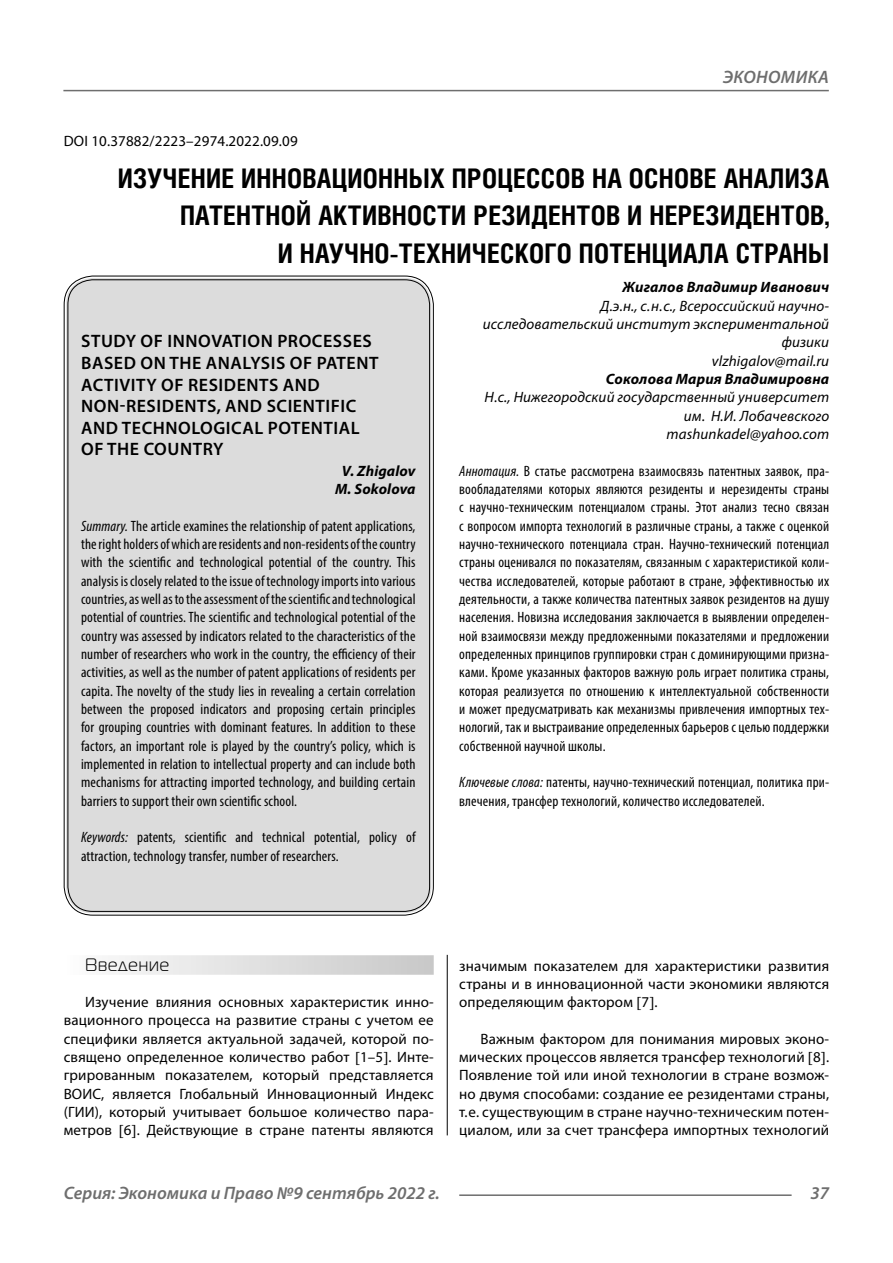
<style>
.page{position:relative;width:893px;height:1263px;background:#fff}
.page>*{position:absolute;margin:0;border:0;box-sizing:border-box;transform-origin:0 0}
.Header{font:700 27px/37.5px "Helios Cond C";letter-spacing:.01em;color:#000;text-align:right}
.Header-eng{font:600 18px/21.6px "Myriad Pro";letter-spacing:.03em;color:#000}
.t1{font:italic 600 18px "Myriad Pro";color:#6e6e6e}
.Subheader{font:18px "Magistral C";letter-spacing:.05em;color:#000}
.Annotation-eng{font:condensed 15px/18.3px "Myriad Pro";letter-spacing:.01em;color:#000;text-align:justify}
.Annotation-rus{font:condensed 15px/18.3px "Myriad Pro";letter-spacing:.01em;color:#000;text-align:justify}
.Normal{font:15px/18.3px "Myriad Pro";letter-spacing:.01em;color:#000;text-align:justify}
.Author-doc{font:italic 15px/18.3px "Myriad Pro";letter-spacing:.01em;color:#000;text-align:right}
.Author{font:italic 700 15px "Myriad Pro";letter-spacing:.01em;color:#000}
.Author-email{font:italic 15px "Myriad Pro";letter-spacing:.01em;color:#000}
.DOI{font:15px "Myriad Pro";letter-spacing:.01em;color:#000}
.Author-eng{font:italic 700 15px "Myriad Pro";letter-spacing:.01em;color:#000}
.s1{font-style:italic}
</style>
<div class="page">
<hr style="left:447px;top:952px;width:1px;height:183px;background:#000">
<div style="left:43px;top:934px;width:786px;height:21px;background:#fff"></div>
<div style="left:64px;top:955px;width:370px;height:20px;background:linear-gradient(to right,#fcfcfc,#c8c8c8)"></div>
<div style="left:66px;top:278px;width:365px;height:635px;background:#dcdcdc;border-radius:27px"></div>
<hr style="left:63px;top:90px;width:766px;height:1px;background:#6e6e6e">
<hr style="left:459px;top:1194px;width:333px;height:2px;background:#6e6e6e">
<p class="t1" style="left:723px;top:66px;width:24px">Экономика</p>
<p class="DOI" style="left:64px;top:132px;width:235px">DOI 10.37882/2223–2974.2022.09.09</p>
<p class="Header" style="left:118px;top:159px;width:713px">ИЗУЧЕНИЕ ИННОВАЦИОННЫХ ПРОЦЕССОВ НА ОСНОВЕ АНАЛИЗА<br>ПАТЕНТНОЙ АКТИВНОСТИ РЕЗИДЕНТОВ И НЕРЕЗИДЕНТОВ,<br>И НАУЧНО-ТЕХНИЧЕСКОГО ПОТЕНЦИАЛА СТРАНЫ</p>
<p class="Author" style="left:622px;top:278px;width:208px">Жигалов Владимир Иванович</p>
<p class="Author-doc" style="left:483px;top:296px;width:348px">Д.э.н., с.н.с., Всероссийский научно&shy;исследовательский институт экспериментальной физики</p>
<p class="Author-email" style="left:712px;top:351px;width:119px">vlzhigalov@mail.ru</p>
<p class="Author" style="left:606px;top:369px;width:225px">Соколова Мария Владимировна</p>
<p class="Author-doc" style="left:485px;top:388px;width:346px">Н.с., Нижегородский государственный университет им. Н.И. Лобачевского</p>
<p class="Author-email" style="left:666px;top:425px;width:164px">mashunkadel@yahoo.com</p>
<p class="Annotation-rus" style="left:459px;top:461px;width:371px"><span class="s1">Аннотация.</span> В статье рассмотрена взаимосвязь патентных заявок, пра&shy;вообладателями которых являются резиденты и нерезиденты страны с научно-техническим потенциалом страны. Этот анализ тесно связан с вопросом импорта технологий в различные страны, а также с оценкой научно-технического потенциала стран. Научно-технический потенциал страны оценивался по показателям, связанным с характеристикой коли&shy;чества исследователей, которые работают в стране, эффективностью их деятельности, а также количества патентных заявок резидентов на душу населения. Новизна исследования заключается в выявлении определен&shy;ной взаимосвязи между предложенными показателями и предложении определенных принципов группировки стран с доминирующими призна&shy;ками. Кроме указанных факторов важную роль играет политика страны, которая реализуется по отношению к интеллектуальной собственности и может предусматривать как механизмы привлечения импортных тех&shy;нологий, так и выстраивание определенных барьеров с целью поддержки собственной научной школы.</p>
<p class="Annotation-rus" style="left:459px;top:773px;width:371px"><span class="s1">Ключевые слова:</span> патенты, научно-технический потенциал, политика при&shy;влечения, трансфер технологий, количество исследователей.</p>
<p class="Header-eng" style="left:81px;top:330px;width:299px">STUDY OF INNOVATION PROCESSES<br>BASED ON THE ANALYSIS OF PATENT<br>ACTIVITY OF RESIDENTS AND<br>NON-RESIDENTS, AND SCIENTIFIC<br>AND TECHNOLOGICAL POTENTIAL<br>OF THE COUNTRY</p>
<p class="Author-eng" style="left:342px;top:461px;width:75px">V. Zhigalov</p>
<p class="Author-eng" style="left:335px;top:479px;width:82px">M. Sokolova</p>
<p class="Annotation-eng" style="left:81px;top:516px;width:336px"><span class="s1">Summary.</span> The article examines the relationship of patent applications, the right holders of which are residents and non-residents of the country with the scientific and technological potential of the country. This analysis is closely related to the issue of technology imports into various countries, as well as to the assessment of the scientific and technological potential of countries. The scientific and technological potential of the country was assessed by indicators related to the characteristics of the number of researchers who work in the country, the efficiency of their activities, as well as the number of patent applications of residents per capita. The novelty of the study lies in revealing a certain correlation between the proposed indicators and proposing certain principles for grouping countries with dominant features. In addition to these factors, an important role is played by the country’s policy, which is implemented in relation to intellectual property and can include both mechanisms for attracting imported technology, and building certain barriers to support their own scientific school.</p>
<p class="Annotation-eng" style="left:81px;top:828px;width:336px"><span class="s1">Keywords:</span> patents, scientific and technical potential, policy of attraction, technology transfer, number of researchers.</p>
<p class="Subheader" style="left:85px;top:955px;width:86px">Введение</p>
<p class="Normal" style="left:64px;top:993px;width:371px;text-indent:21px">Изучение влияния основных характеристик инно&shy;вационного процесса на развитие страны с учетом ее специфики является актуальной задачей, которой по&shy;священо определенное количество работ 1–5 . Инте&shy;грированным показателем, который представляется ВОИС, является Глобальный Инновационный Индекс (ГИИ), который учитывает большое количество пара&shy;метров 6 . Действующие в стране патенты являются</p>
<p class="Normal" style="left:459px;top:956px;width:371px">значимым показателем для характеристики развития страны и в инновационной части экономики являются определяющим фактором 7 .</p>
<p class="Normal" style="left:459px;top:1029px;width:371px;text-indent:21px">Важным фактором для понимания мировых эконо&shy;мических процессов является трансфер технологий 8 .<br>Появление той или иной технологии в стране возмож&shy;но двумя способами: создание ее резидентами страны, т. е. существующим в стране научно-техническим потен&shy;циалом, или за счет трансфера импортных технологий</p>
<p class="t1" style="left:64px;top:1182px;width:377px">Серия: Экономика и Право №9 сентябрь 2022 г.</p>
<p class="t1" style="left:810px;top:1182px;width:20px">37</p>
</div>
